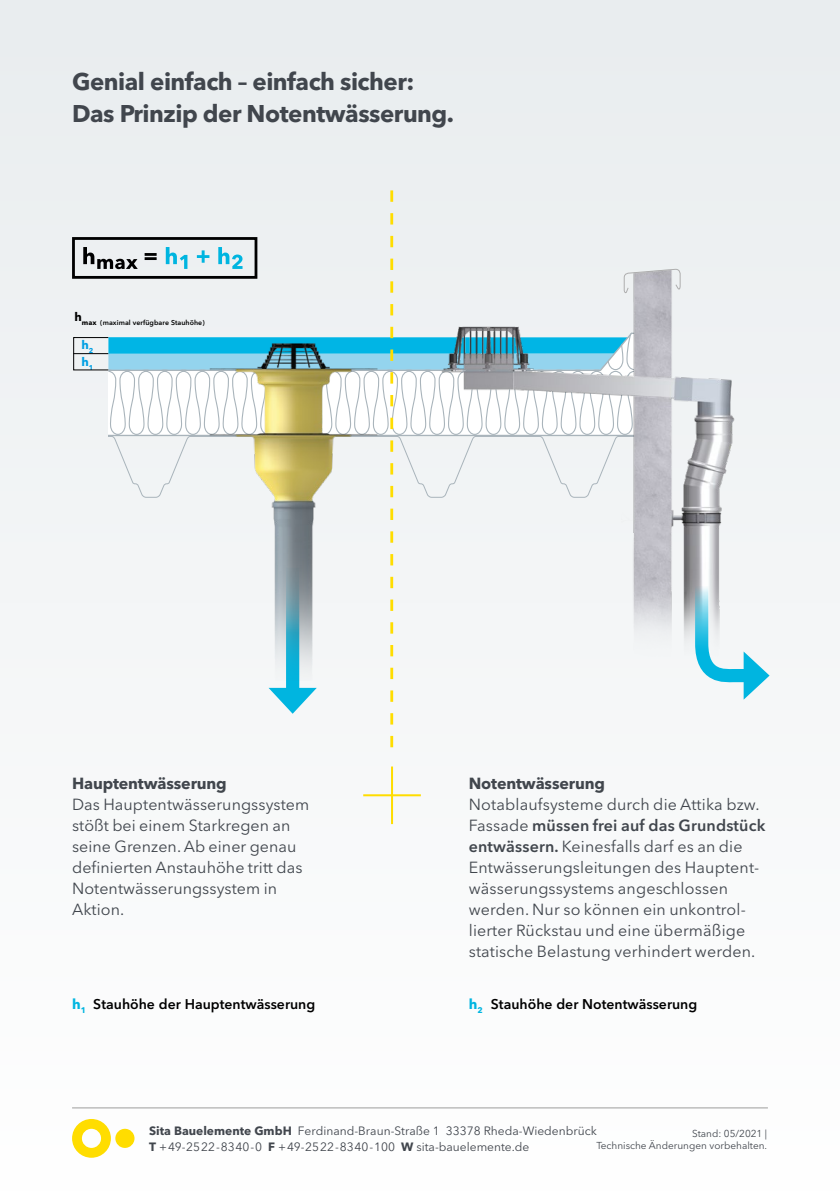
<style>
.page{position:relative;width:840px;height:1191px;background:#fff}
.page>*{position:absolute;margin:0;border:0;box-sizing:border-box;transform-origin:0 0}
.t1{font:700 24px/32px "Avenir Next W1 G";letter-spacing:-.02em;color:#41464d}
.t2{font:16px/21px "Avenir Next W1 G";letter-spacing:.01em;color:#41464d}
.t3{font:700 16px "Avenir Next W1 G";letter-spacing:-.01em;color:#41464d}
.t4{font:600 14px "Avenir Next W1 G";color:#000}
.t5{font:12px/16px "Avenir Next W1 G";color:#41464d}
.t6{font:700 12px "Avenir Next W1 G";color:#009fe3}
.t7{font:10px/12px "Avenir Next W1 G";color:#41464d;text-align:right}
.t8{font:600 7px "Avenir Next W1 G";letter-spacing:.01em;color:#000}
.s1{font-weight:700}
.s2{font-weight:700;color:#00b5e0}
.s3{font-weight:600}
</style>
<div class="page">
<div style="left:0;top:0;width:839px;height:1191px;background:linear-gradient(to right,#f5f7f7,#f5f7f8)"></div>
<svg style="left:72px;top:1119px;width:39px;height:38px"></svg>
<div style="left:115px;top:1128px;width:19px;height:20px;background:#fd0;border-radius:50%"></div>
<hr style="left:72px;top:1107px;width:695px;height:1px;background:#9d9d9c">
<img style="left:680px;top:202px;width:80px;height:472px">
<svg style="left:73px;top:190px;width:607px;height:557px"></svg>
<svg style="left:692px;top:532px;width:77px;height:167px"></svg>
<img style="left:198px;top:320px;width:188px;height:360px">
<hr style="left:363px;top:794px;width:57px;height:2px;background:#fd0">
<hr style="left:391px;top:766px;width:2px;height:58px;background:#fd0">
<h1 class="t1" style="left:72px;top:66px;width:383px">Genial einfach – einfach sicher:<br>Das Prinzip der Notentwässerung.</h1>
<p class="t8" style="left:74px;top:318px;width:132px"><sup>h</sup><span class="s1">max</span> (maximal verfügbare Stauhöhe)</p>
<p class="t6" style="left:81px;top:337px;width:14px">h<sub>2</sub></p>
<p class="t6" style="left:81px;top:354px;width:14px">h<sub>1</sub></p>
<p class="t3" style="left:72px;top:774px;width:156px">Hauptentwässerung</p>
<p class="t2" style="left:72px;top:794px;width:238px">Das Hauptentwässerungssystem stößt bei einem Starkregen an seine Grenzen. Ab einer genau definierten Anstauhöhe tritt das<br>Notentwässerungssystem in<br>Aktion.</p>
<p class="t4" style="left:72px;top:995px;width:244px"><span class="s2">h</span><sub>1</sub> Stauhöhe der Hauptentwässerung</p>
<p class="t3" style="left:468px;top:774px;width:137px">Notentwässerung</p>
<p class="t2" style="left:468px;top:794px;width:298px">Notablaufsysteme durch die Attika bzw.<br>Fassade <span class="s3">müssen frei auf das Grundstück entwässern.</span> Keinesfalls darf es an die Entwässerungsleitungen des Hauptent&shy;wässerungssystems angeschlossen werden. Nur so können ein unkontrol&shy;lierter Rückstau und eine übermäßige statische Belastung verhindert werden.</p>
<p class="t4" style="left:468px;top:995px;width:230px"><span class="s2">h</span><sub>2</sub> Stauhöhe der Notentwässerung</p>
<p class="t5" style="left:149px;top:1122px;width:449px"><span class="s1">Sita Bauelemente GmbH</span> Ferdinand-Braun-Straße 1 33378 Rheda-Wiedenbrück<br><span class="s1">T</span> +49-2522-8340-0 <span class="s1">F</span> +49-2522-8340-100 <span class="s1">W</span> sita-bauelemente.de</p>
<p class="t7" style="left:596px;top:1128px;width:172px">Stand: 05/2021 |<br>Technische Änderungen vorbehalten.</p>
</div>
